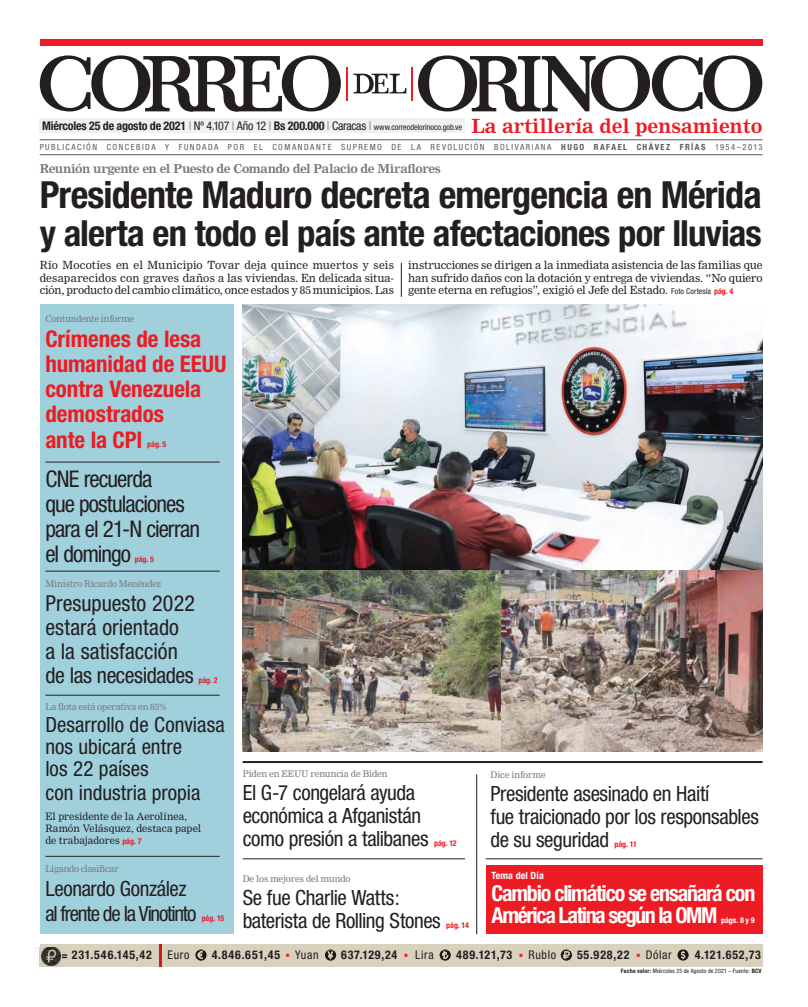
<style>
.page{position:relative;width:808px;height:1007px;background:#fff}
.page>*{position:absolute;margin:0;border:0;box-sizing:border-box;transform-origin:0 0}
.t1{font:700 condensed 37.4px "Helvetica Neue";letter-spacing:-.02em;color:#231f20}
.t2{font:700 condensed 36px "Helvetica Neue";letter-spacing:-.02em;color:#231f20}
.t3{font:700 condensed 23px/25px "Helvetica Neue";color:#ed1c24}
.t4{font:condensed 23px/25px "Helvetica Neue";letter-spacing:-.04em;color:#231f20}
.t5{font:condensed 22px/24px "Helvetica Neue";color:#231f20}
.t6{font:700 condensed 22px/22px "Helvetica Neue";letter-spacing:-.06em;color:#fff}
.t7{font:condensed 21px/23px "Helvetica Neue";letter-spacing:-.02em;color:#231f20}
.t8{font:condensed 21px/22px "Helvetica Neue";color:#231f20}
.t9{font:condensed 21px/24px "Helvetica Neue";letter-spacing:-.05em;color:#231f20}
.t10{font:700 19.1px "Nimrod MT Std";letter-spacing:-.005em;color:#ed1c24}
.t11{font:700 condensed 12px "Helvetica Neue";letter-spacing:-.02em;color:#231f20}
.t12{font:700 12px "Nimrod MT Std";letter-spacing:-.045em;color:#77787b}
.t13{font:700 condensed 12px "Helvetica Neue";letter-spacing:.01em;color:#231f20}
.t14{font:condensed 12px "Helvetica Neue";letter-spacing:.05em;color:#231f20}
.t15{font:700 condensed 12px "Helvetica Neue";letter-spacing:.07em;color:#231f20}
.t16{font:11px/12.5px "Nimrod MT Std";letter-spacing:-.015em;color:#231f20;text-align:justify}
.t17{font:10px/12px "Nimrod MT Std";letter-spacing:-.005em;color:#231f20}
.t18{font:700 condensed 10px "Helvetica Neue";letter-spacing:.01em;color:#fff}
.t19{font:9px "Nimrod MT Std";letter-spacing:-.015em;color:#77787b}
.t20{font:condensed 8.5px "Helvetica Neue";letter-spacing:.17em;color:#58595b}
.t21{font:700 condensed 8px "Helvetica Neue";letter-spacing:-.005em;color:#ed1c24}
.t22{font:700 condensed 8px "Helvetica Neue";color:#fff}
.t23{font:condensed 6px "Helvetica Neue";letter-spacing:.02em;color:#231f20}
.s1{font-weight:100}
.s2{font-weight:400}
.s3{font-weight:400;font-size:8.2px}
.s4{font-weight:700}
.s5{font-family:"Helvetica Neue";font-stretch:condensed;font-size:8px}
.s6{font-family:"Helvetica Neue";font-weight:700;font-stretch:condensed;font-size:8px;color:#ed1c24}
.s7{font-size:11px}
</style>
<div class="page">
<div style="left:40px;top:304px;width:194px;height:629px;background:#a1d0dd"></div>
<hr style="left:45px;top:462px;width:175px;height:1px;background:#231f20">
<hr style="left:45px;top:571px;width:175px;height:1px;background:#231f20">
<hr style="left:45px;top:695px;width:175px;height:1px;background:#231f20">
<hr style="left:45px;top:856px;width:175px;height:1px;background:#231f20">
<div style="left:40px;top:119px;width:425px;height:14px;background:#f1f1f2"></div>
<div style="left:40px;top:40px;width:722px;height:6px;background:#ed1c24"></div>
<svg style="left:418px;top:55px;width:344px;height:57px"></svg>
<svg style="left:40px;top:55px;width:301px;height:57px"></svg>
<svg style="left:353px;top:73px;width:53px;height:21px"></svg>
<hr style="left:347px;top:67px;width:1px;height:34px;background:#ed1c24">
<hr style="left:411px;top:67px;width:2px;height:34px;background:#ed1c24">
<hr style="left:40px;top:154px;width:723px;height:1px;background:#58595b">
<hr style="left:40px;top:139px;width:723px;height:1px;background:#58595b">
<div style="left:40px;top:944px;width:723px;height:23px;background:#d8d1bd"></div>
<hr style="left:159px;top:944px;width:3px;height:23px;background:#ce171e">
<img style="left:37px;top:947px;width:25px;height:19px">
<svg style="left:195px;top:949px;width:12px;height:11px"></svg>
<svg style="left:325px;top:949px;width:11px;height:11px"></svg>
<svg style="left:440px;top:949px;width:11px;height:11px"></svg>
<svg style="left:561px;top:949px;width:11px;height:11px"></svg>
<svg style="left:677px;top:949px;width:12px;height:11px"></svg>
<hr style="left:243px;top:761px;width:520px;height:2px;background:#231f20">
<hr style="left:401px;top:263px;width:1px;height:34px;background:#231f20">
<div style="left:486px;top:865px;width:277px;height:68px;background:#ed1c24"></div>
<hr style="left:476px;top:774px;width:1px;height:160px;background:#231f20">
<img style="left:243px;top:305px;width:520px;height:265px">
<hr style="left:486px;top:858px;width:277px;height:1px;background:#231f20">
<img style="left:243px;top:570px;width:259px;height:181px">
<img style="left:502px;top:570px;width:261px;height:181px">
<hr style="left:243px;top:858px;width:222px;height:1px;background:#231f20">
<p class="t11" style="left:42px;top:122px;width:421px">Miércoles 25 de agosto de 2021 <span class="s1">|</span> <span class="s2">Nº 4.107</span> <span class="s1">|</span> <span class="s2">Año 12</span> <span class="s1">|</span> Bs 200.000 <span class="s1">|</span> <span class="s2">Caracas</span> <span class="s1">|</span> <span class="s3">www.correodelorinoco.gob.ve</span></p>
<h3 class="t10" style="left:471px;top:117px;width:293px">La artillería del pensamiento</h3>
<p class="t20" style="left:40px;top:144px;width:724px">PUBLICACIÓN CONCEBIDA Y FUNDADA POR EL COMANDANTE SUPREMO DE LA REVOLUCIÓN BOLIVARIANA <span class="s4">HUGO RAFAEL CHÁVEZ FRÍAS</span> 1954–2013</p>
<p class="t12" style="left:40px;top:163px;width:403px">Reunión urgente en el Puesto de Comando del Palacio de Miraflores</p>
<h1 class="t1" style="left:40px;top:182px;width:723px">Presidente Maduro decreta emergencia en Mérida</h1>
<h2 class="t2" style="left:40px;top:220px;width:724px">y alerta en todo el país ante afectaciones por lluvias</h2>
<p class="t16" style="left:40px;top:260px;width:356px">Río Mocotíes en el Municipio Tovar deja quince muertos y seis desaparecidos con graves daños a las viviendas. En delicada situa&shy;ción, producto del cambio climático, once estados y 85 municipios. Las</p>
<p class="t16" style="left:408px;top:260px;width:356px">instrucciones se dirigen a la inmediata asistencia de las familias que han sufrido daños con la dotación y entrega de viviendas. “No quiero gente eterna en refugios”, exigió el Jefe del Estado. <span class="s5">Foto Cortesía</span> <span class="s6">pág. 4</span></p>
<p class="t19" style="left:45px;top:315px;width:90px">Contundente informe</p>
<h3 class="t3" style="left:45px;top:329px;width:183px">Crímenes de lesa humanidad de EEUU contra Venezuela demostrados<br>ante la CPI</h3>
<p class="t21" style="left:147px;top:441px;width:21px">pág. 5</p>
<h3 class="t4" style="left:45px;top:469px;width:156px">CNE recuerda<br>que postulaciones para el 21-N cierran el domingo</h3>
<p class="t21" style="left:135px;top:556px;width:21px">pág. 5</p>
<p class="t19" style="left:45px;top:579px;width:117px">Ministro Ricardo Menéndez</p>
<h3 class="t5" style="left:45px;top:594px;width:151px">Presupuesto 2022 estará orientado<br>a la satisfacción de las necesidades</h3>
<p class="t21" style="left:198px;top:677px;width:21px">pág. 2</p>
<p class="t19" style="left:45px;top:702px;width:123px">La flota está operativa en 85%</p>
<h3 class="t8" style="left:45px;top:716px;width:181px">Desarrollo de Conviasa nos ubicará entre<br>los 22 países</h3>
<h3 class="t8" style="left:45px;top:784px;width:157px">con industria propia</h3>
<p class="t17" style="left:45px;top:811px;width:157px">El presidente de la Aerolínea,<br>Ramón Velásquez, destaca papel de trabajadores <span class="s6">pág. 7</span></p>
<p class="t19" style="left:45px;top:864px;width:75px">Ligando clasificar</p>
<h3 class="t9" style="left:45px;top:879px;width:153px">Leonardo González al frente de la Vinotinto</h3>
<p class="t21" style="left:202px;top:914px;width:24px">pág. 15</p>
<p class="t19" style="left:243px;top:769px;width:146px">Piden en EEUU renuncia de Biden</p>
<h3 class="t7" style="left:243px;top:783px;width:188px">El G-7 congelará ayuda económica a Afganistán como presión a talibanes</h3>
<p class="t21" style="left:434px;top:840px;width:24px">pág. 12</p>
<p class="t19" style="left:243px;top:874px;width:109px">De los mejores del mundo</p>
<h3 class="t7" style="left:243px;top:888px;width:200px">Se fue Charlie Watts: baterista de Rolling Stones</h3>
<p class="t21" style="left:446px;top:922px;width:24px">pág. 14</p>
<p class="t19" style="left:490px;top:770px;width:57px">Dice informe</p>
<h3 class="t7" style="left:490px;top:784px;width:270px">Presidente asesinado en Haití<br>fue traicionado por los responsables de su seguridad</h3>
<p class="t21" style="left:614px;top:841px;width:24px">pág. 11</p>
<p class="t18" style="left:491px;top:871px;width:54px">Tema del Día</p>
<h3 class="t6" style="left:491px;top:884px;width:265px">Cambio climático se ensañará con<br>América Latina según la OMM</h3>
<p class="t22" style="left:721px;top:916px;width:35px">págs. 8 y 9</p>
<p class="t15" style="left:61px;top:950px;width:92px"><span class="s7">=</span> 231.546.145,42</p>
<p class="t14" style="left:167px;top:950px;width:23px">Euro</p>
<p class="t13" style="left:212px;top:950px;width:70px">4.846.651,45</p>
<p class="t14" style="left:295px;top:950px;width:25px">Yuan</p>
<p class="t13" style="left:341px;top:950px;width:58px">637.129,24</p>
<p class="t14" style="left:415px;top:950px;width:20px">Lira</p>
<p class="t13" style="left:456px;top:950px;width:58px">489.121,73</p>
<p class="t14" style="left:528px;top:950px;width:29px">Rublo</p>
<p class="t13" style="left:577px;top:950px;width:54px">55.928,22</p>
<p class="t14" style="left:646px;top:950px;width:27px">Dólar</p>
<p class="t13" style="left:695px;top:950px;width:68px">4.121.652,73</p>
<p class="t23" style="left:621px;top:969px;width:142px"><span class="s4">Fecha valor:</span> Miércoles 25 de Agosto de 2021 – Fuente: <span class="s4">BCV</span></p>
</div>
